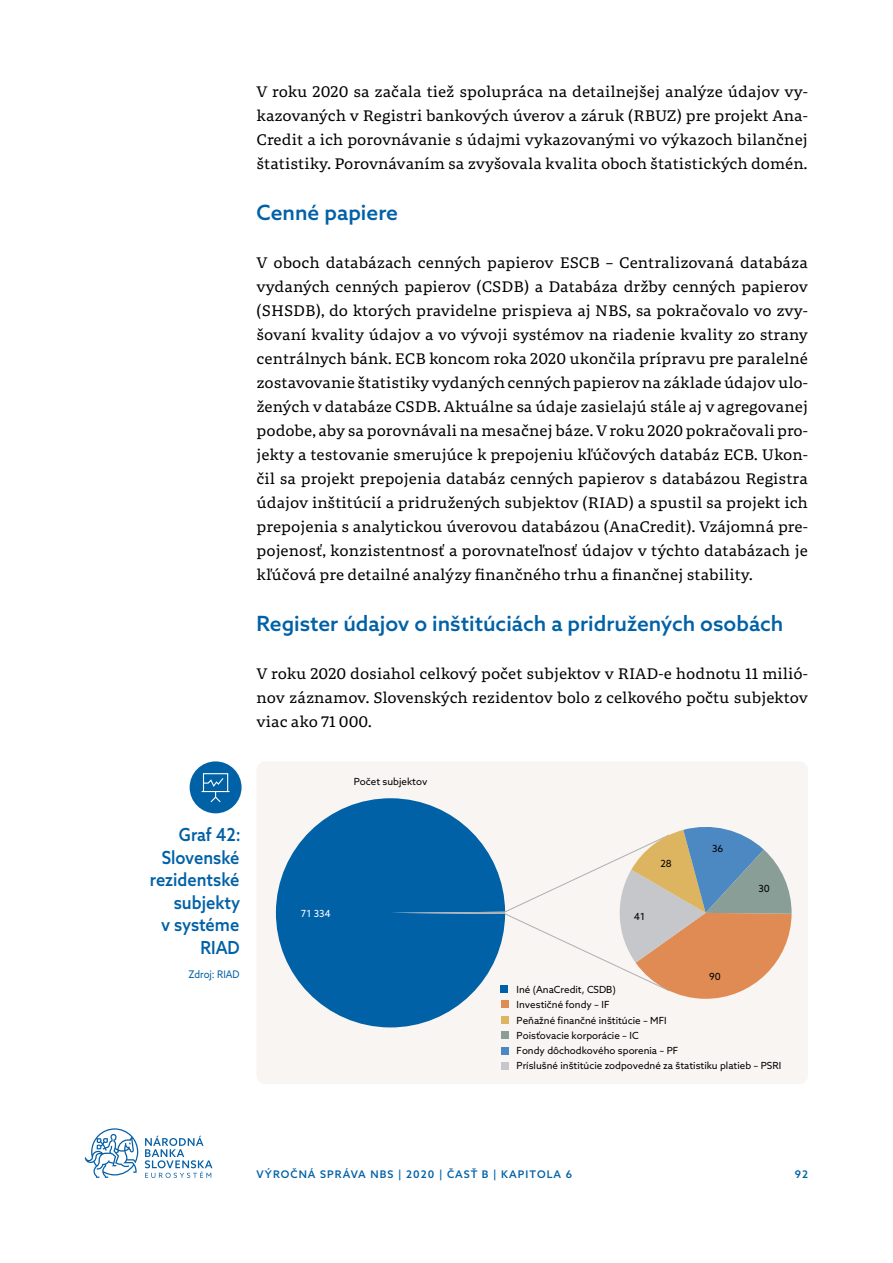
<style>
.page{position:relative;width:893px;height:1263px;background:#fff}
.page>*{position:absolute;margin:0;border:0;box-sizing:border-box;transform-origin:0 0}
.t1{font:500 21px "Azo Sans";color:#0061a7}
.t2{font:500 18px/22.5px "Azo Sans";color:#0061a7;text-align:right;scale:.92 1}
.t3{font:15px/24px "Portada Text";color:#000;text-align:justify}
.t4{font:500 10.5px "Azo Sans";letter-spacing:.1em;color:#0061a7}
.t5{font:10.5px "Azo Sans";color:#0061a7;scale:.92 1}
.t6{font:9.75px "Azo Sans";color:#000}
.t7{font:9.75px "Azo Sans";color:#fff}
</style>
<div class="page">
<svg style="left:145px;top:1136px;width:67px;height:42px"></svg>
<svg style="left:85px;top:1128px;width:53px;height:50px"></svg>
<div style="left:257px;top:761px;width:551px;height:323px;background:#f8f5f2;border-radius:9px"></div>
<svg style="left:276px;top:798px;width:190px;height:230px;fill:#0061a7"></svg>
<svg style="left:390px;top:822px;width:402px;height:177px"></svg>
<div style="left:500px;top:985px;width:8px;height:8px;background:#0061a7"></div>
<div style="left:501px;top:1000px;width:7px;height:8px;background:#e18b54"></div>
<div style="left:501px;top:1062px;width:8px;height:8px;background:#c6c7ca"></div>
<div style="left:501px;top:1016px;width:8px;height:8px;background:#ddb45f"></div>
<div style="left:501px;top:1047px;width:8px;height:8px;background:#4c88c2"></div>
<div style="left:501px;top:1031px;width:8px;height:8px;background:#889e97"></div>
<div style="left:190px;top:761px;width:52px;height:52px;background:#0061a7;border-radius:50%"></div>
<svg style="left:201px;top:773px;width:29px;height:30px"></svg>
<p class="t3" style="left:257px;top:79px;width:553px">V roku 2020 sa začala tiež spolupráca na detailnejšej analýze údajov vy&shy;kazovaných v Registri bankových úverov a záruk (RBUZ) pre projekt Ana-Credit a ich porovnávanie s údajmi vykazovanými vo výkazoch bilančnej štatistiky. Porovnávaním sa zvyšovala kvalita oboch štatistických domén.</p>
<h1 class="t1" style="left:257px;top:198px;width:143px">Cenné papiere</h1>
<p class="t3" style="left:257px;top:250px;width:553px">V oboch databázach cenných papierov ESCB – Centralizovaná databáza vydaných cenných papierov (CSDB) a Databáza držby cenných papierov (SHSDB), do ktorých pravidelne prispieva aj NBS, sa pokračovalo vo zvy&shy;šovaní kvality údajov a vo vývoji systémov na riadenie kvality zo strany centrálnych bánk. ECB koncom roka 2020 ukončila prípravu pre paralelné zostavovanie štatistiky vydaných cenných papierov na základe údajov ulo&shy;žených v databáze CSDB. Aktuálne sa údaje zasielajú stále aj v agregovanej podobe, aby sa porovnávali na mesačnej báze. V roku 2020 pokračovali pro&shy;jekty a testovanie smerujúce k prepojeniu kľúčových databáz ECB. Ukon&shy;čil sa projekt prepojenia databáz cenných papierov s databázou Registra údajov inštitúcií a pridružených subjektov (RIAD) a spustil sa projekt ich prepojenia s analytickou úverovou databázou (AnaCredit). Vzájomná pre&shy;pojenosť, konzistentnosť a porovnateľnosť údajov v týchto databázach je kľúčová pre detailné analýzy finančného trhu a finančnej stability.</p>
<h1 class="t1" style="left:257px;top:609px;width:528px">Register údajov o inštitúciách a pridružených osobách</h1>
<p class="t3" style="left:257px;top:661px;width:553px">V roku 2020 dosiahol celkový počet subjektov v RIAD-e hodnotu 11 milió&shy;nov záznamov. Slovenských rezidentov bolo z celkového počtu subjektov viac ako 71 000.</p>
<p class="t2" style="left:150px;top:823px;width:100px">Graf 42:<br>Slovenské rezidentské subjekty<br>v systéme<br>RIAD</p>
<p class="t5" style="left:188px;top:967px;width:57px">Zdroj: RIAD</p>
<p class="t6" style="left:354px;top:775px;width:75px">Počet subjektov</p>
<p class="t7" style="left:301px;top:907px;width:31px">71 334</p>
<p class="t6" style="left:660px;top:857px;width:13px">28</p>
<p class="t6" style="left:634px;top:910px;width:13px">41</p>
<p class="t6" style="left:516px;top:983px;width:101px">Iné (AnaCredit, CSDB)</p>
<p class="t6" style="left:517px;top:998px;width:94px">Investičné fondy – IF</p>
<p class="t6" style="left:517px;top:1014px;width:151px">Peňažné finančné inštitúcie – MFI</p>
<p class="t6" style="left:517px;top:1044px;width:163px">Fondy dôchodkového sporenia – PF</p>
<p class="t6" style="left:517px;top:1029px;width:123px">Poisťovacie korporácie – IC</p>
<p class="t6" style="left:712px;top:842px;width:13px">36</p>
<p class="t6" style="left:709px;top:970px;width:13px">90</p>
<p class="t6" style="left:758px;top:882px;width:13px">30</p>
<p class="t6" style="left:517px;top:1059px;width:266px">Príslušné inštitúcie zodpovedné za štatistiku platieb – PSRI</p>
<p class="t4" style="left:257px;top:1167px;width:317px">VÝROČNÁ SPRÁVA NBS | 2020 | ČASŤ B | KAPITOLA 6</p>
<p class="t4" style="left:795px;top:1167px;width:15px">92</p>
</div>
